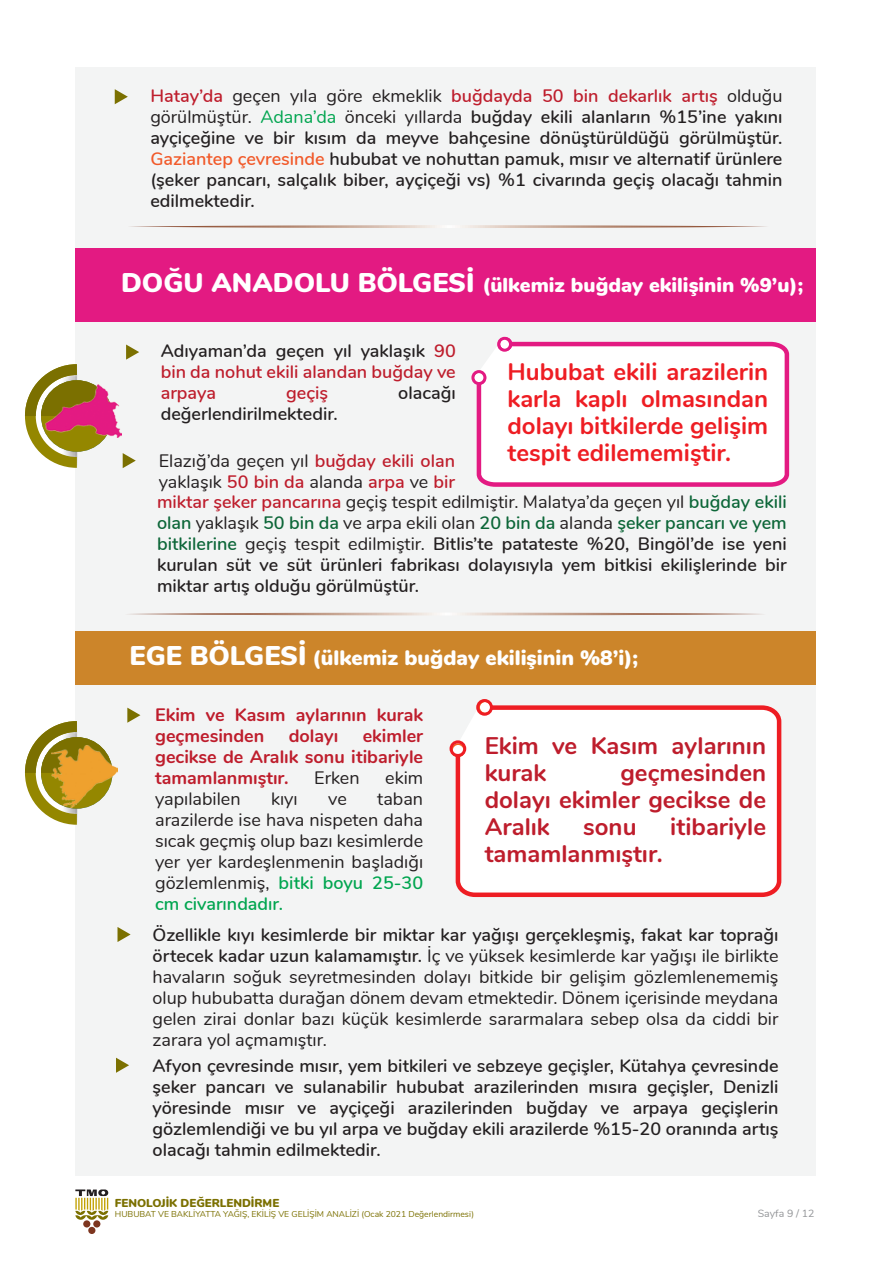
<style>
.page{position:relative;width:893px;height:1263px;background:#fff}
.page>*{position:absolute;margin:0;border:0;box-sizing:border-box;transform-origin:0 0}
.t1{font:700 24px/27px "Nunito";color:#be1d2c}
.t2{font:700 24px/27px "Nunito";color:#ee1d23;text-align:justify}
.t3{font:900 21px "Nunito";color:#fff}
.t4{font:900 20.25px "Nunito";color:#fff}
.t5{font:600 18px/21px "Nunito";color:#231f20;text-align:justify}
.t6{font:18px/21px "Nunito";color:#231f20;text-align:justify}
.t7{font:700 18px/21px "Nunito";color:#be1d2c}
.t8{font:600 18px/21px "Nunito";color:#be1d2c;text-align:justify}
.t9{font:900 11.55px "Nunito";color:#7b7000}
.t10{font:10.5px "Nunito";color:#939598}
.t11{font:8.55px "Nunito";color:#7b7000}
.s1{color:#be1d2c}
.s2{font-weight:400}
.s3{font-weight:400;color:#00a54f}
.s4{color:#f15929}
.s5{font-size:27px}
.s6{color:#231f20}
.s7{font-weight:600;color:#be1d2c}
.s8{color:#0c6638}
.s9{font-weight:600;color:#00a54f}
.s10{font-weight:600}
</style>
<div class="page">
<div style="left:75px;top:67px;width:741px;height:1109px;background:#f3f4f4"></div>
<div style="left:88px;top:1227px;width:7px;height:7px;background:#7d351f;border-radius:50%"></div>
<div style="left:83px;top:1220px;width:7px;height:7px;background:#7d351f;border-radius:50%"></div>
<div style="left:93px;top:1220px;width:7px;height:7px;background:#7d351f;border-radius:50%"></div>
<svg style="left:75px;top:1189px;width:33px;height:31px"></svg>
<svg style="left:115px;top:89px;width:13px;height:15px"></svg>
<div style="left:75px;top:248px;width:741px;height:74px;background:#e31a82"></div>
<svg style="left:25px;top:364px;width:80px;height:104px"></svg>
<img style="left:45px;top:384px;width:77px;height:54px">
<svg style="left:123px;top:453px;width:13px;height:15px"></svg>
<div style="left:75px;top:631px;width:740px;height:53px;background:#cc852a"></div>
<svg style="left:25px;top:721px;width:74px;height:104px"></svg>
<img style="left:51px;top:745px;width:66px;height:62px">
<svg style="left:127px;top:708px;width:13px;height:15px"></svg>
<svg style="left:118px;top:927px;width:13px;height:15px"></svg>
<svg style="left:116px;top:1058px;width:13px;height:15px"></svg>
<svg style="left:128px;top:612px;width:634px;height:3px"></svg>
<svg style="left:130px;top:225px;width:636px;height:3px"></svg>
<svg style="left:126px;top:344px;width:13px;height:16px"></svg>
<svg style="left:454px;top:703px;width:328px;height:194px"></svg>
<div style="left:476px;top:699px;width:17px;height:17px;border:3px solid #ee1d23;border-radius:50%"></div>
<div style="left:450px;top:740px;width:16px;height:17px;border:3px solid #ee1d23;border-radius:50%"></div>
<svg style="left:475px;top:340px;width:315px;height:147px"></svg>
<div style="left:497px;top:337px;width:15px;height:15px;border:3px solid #e31a82;border-radius:50%"></div>
<div style="left:471px;top:370px;width:15px;height:15px;border:3px solid #e31a82;border-radius:50%"></div>
<p class="t5" style="left:150px;top:85px;width:634px"><span class="s1">Hatay’da</span> <span class="s2">geçen yıla göre ekmeklik</span> <span class="s1">buğdayda 50 bin dekarlık artış</span> <span class="s2">olduğu görülmüştür.</span> <span class="s3">Adana’da</span> <span class="s2">önceki yıllarda</span> buğday ekili alanların %15’ine yakını ayçiçeğine ve bir kısım da meyve bahçesine dönüştürüldüğü görülmüştür.<br><span class="s4">Gaziantep çevresinde</span> hububat ve nohuttan pamuk, mısır ve alternatif ürünlere (şeker pancarı, salçalık biber, ayçiçeği vs) %1 civarında geçiş olacağı tahmin edilmektedir.</p>
<p class="t4" style="left:121px;top:269px;width:684px"><span class="s5">DOĞU ANADOLU BÖLGESİ</span> (ülkemiz buğday ekilişinin %9’u);</p>
<p class="t8" style="left:161px;top:339px;width:297px"><span class="s6">Adıyaman’da geçen yıl yaklaşık</span> 90 bin da nohut ekili alandan buğday ve arpaya</p>
<p class="t8" style="left:286px;top:381px;width:43px">geçiş</p>
<p class="t5" style="left:398px;top:381px;width:59px">olacağı</p>
<p class="t5" style="left:161px;top:402px;width:179px">değerlendirilmektedir.</p>
<p class="t6" style="left:159px;top:449px;width:298px">Elazığ’da geçen yıl <span class="s7">buğday ekili olan </span>yaklaşık <span class="s7">50 bin da</span> alanda <span class="s7">arpa</span> ve <span class="s7">bir</span></p>
<h1 class="t2" style="left:507px;top:357px;width:262px">Hububat ekili arazilerin karla kaplı olmasından dolayı bitkilerde gelişim tespit edilememiştir.</h1>
<p class="t5" style="left:157px;top:490px;width:631px"><span class="s1">miktar şeker pancarına</span> <span class="s2">geçiş tespit edilmiştir. Malatya’da geçen yıl</span> <span class="s8">buğday ekili olan</span> <span class="s2">yaklaşık</span> <span class="s8">50 bin da</span> <span class="s2">ve arpa ekili olan</span> <span class="s8">20 bin da</span> <span class="s2">alanda</span> <span class="s8">şeker pancarı ve yem bitkilerine</span> <span class="s2">geçiş tespit edilmiştir.</span> Bitlis’te patateste %20, Bingöl’de ise yeni kurulan süt ve süt ürünleri fabrikası dolayısıyla yem bitkisi ekilişlerinde bir miktar artış olduğu görülmüştür.</p>
<p class="t3" style="left:130px;top:642px;width:510px"><span class="s5">EGE BÖLGESİ</span> (ülkemiz buğday ekilişinin %8’i);</p>
<p class="t7" style="left:155px;top:703px;width:270px">Ekim ve Kasım aylarının kurak geçmesinden</p>
<p class="t7" style="left:155px;top:724px;width:270px;text-align:justify;text-indent:208px">ekimler gecikse de Aralık sonu itibariyle tamamlanmıştır.</p>
<p class="t7" style="left:289px;top:724px;width:51px">dolayı</p>
<h1 class="t1" style="left:485px;top:730px;width:283px">Ekim ve Kasım aylarının kurak</h1>
<h1 class="t1" style="left:485px;top:757px;width:283px;text-align:justify;text-indent:136px">geçmesinden dolayı ekimler gecikse de Aralık</h1>
<p class="t6" style="left:314px;top:766px;width:47px">Erken</p>
<p class="t6" style="left:385px;top:766px;width:39px">ekim</p>
<p class="t6" style="left:155px;top:787px;width:87px">yapılabilen</p>
<p class="t6" style="left:271px;top:787px;width:28px">kıyı</p>
<p class="t6" style="left:328px;top:787px;width:20px">ve</p>
<p class="t6" style="left:155px;top:787px;width:270px;text-indent:222px">taban arazilerde ise hava nispeten daha sıcak geçmiş olup bazı kesimlerde yer yer kardeşlenmenin başladığı gözlemlenmiş, <span class="s9">bitki boyu 25-30 cm civarındadır.</span></p>
<h1 class="t1" style="left:583px;top:811px;width:55px">sonu</h1>
<h1 class="t1" style="left:670px;top:811px;width:98px">itibariyle</h1>
<h1 class="t1" style="left:485px;top:838px;width:179px">tamamlanmıştır.</h1>
<p class="t6" style="left:153px;top:923px;width:627px"><span class="s10">Özellikle kıyı kesimlerde bir miktar kar yağışı gerçekleşmiş, fakat kar toprağı örtecek kadar uzun kalamamıştır.</span> İç ve yüksek kesimlerde kar yağışı ile birlikte havaların soğuk seyretmesinden dolayı bitkide bir gelişim gözlemlenememiş olup hububatta durağan dönem devam etmektedir. Dönem içerisinde meydana gelen zirai donlar bazı küçük kesimlerde sararmalara sebep olsa da ciddi bir zarara yol açmamıştır.</p>
<p class="t5" style="left:153px;top:1054px;width:627px">Afyon çevresinde mısır, yem bitkileri ve sebzeye geçişler, Kütahya çevresinde şeker pancarı ve sulanabilir hububat arazilerinden mısıra geçişler, Denizli yöresinde mısır ve ayçiçeği arazilerinden buğday ve arpaya geçişlerin gözlemlendiği ve bu yıl arpa ve buğday ekili arazilerde %15-20 oranında artış olacağı tahmin edilmektedir.</p>
<p class="t9" style="left:115px;top:1194px;width:166px">FENOLOJİK DEĞERLENDİRME</p>
<p class="t11" style="left:115px;top:1208px;width:361px">HUBUBAT VE BAKLİYATTA YAĞIŞ, EKİLİŞ VE GELİŞİM ANALİZİ (Ocak 2021 Değerlendirmesi)</p>
<p class="t10" style="left:758px;top:1205px;width:58px">Sayfa 9 / 12</p>
</div>
